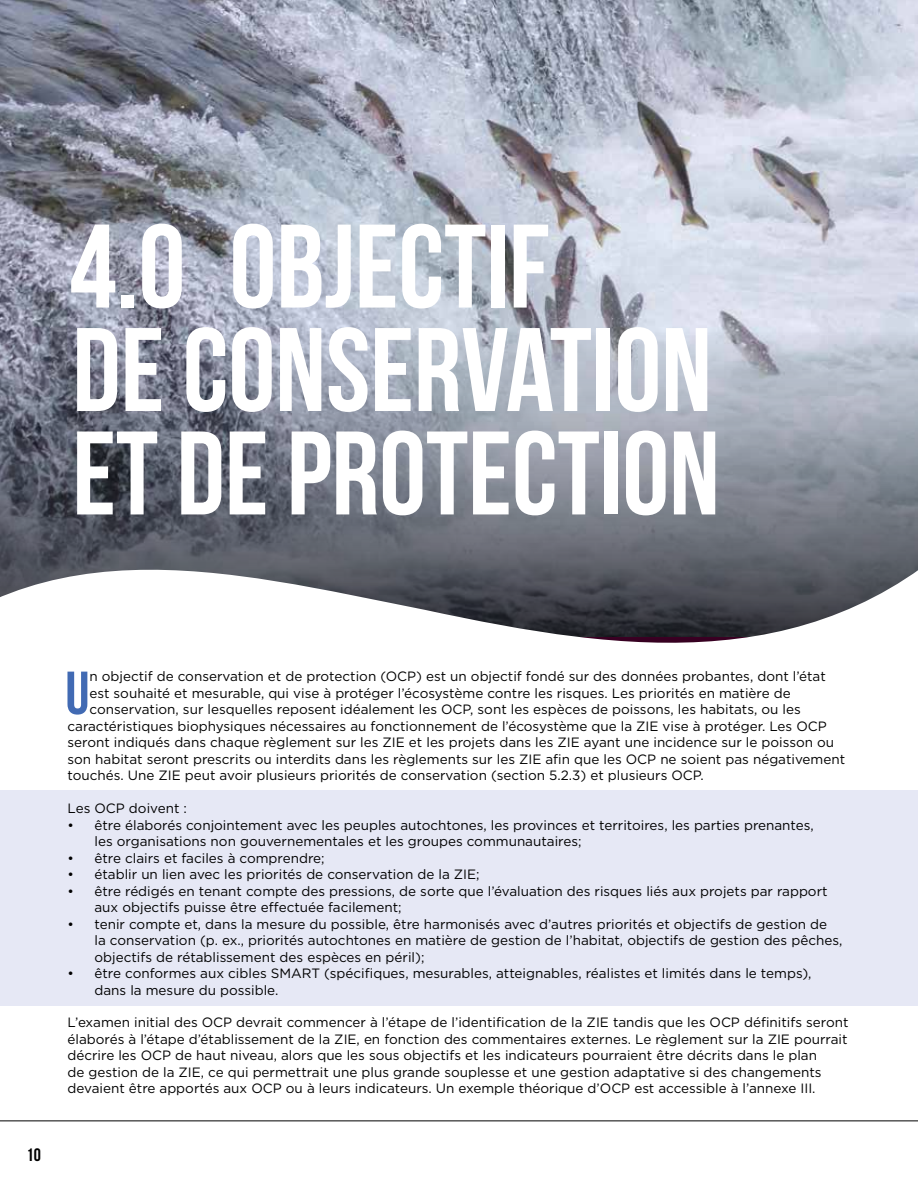
<style>
.page{position:relative;width:918px;height:1188px;background:#fff}
.page>*{position:absolute;margin:0;border:0;box-sizing:border-box;transform-origin:0 0}
.t1{font:700 118.5px/103.5px "Bebas Neue";color:#fff}
.t2{font:700 60.6px "Bebas Neue";color:#416ab3}
.t3{font:700 18px "Bebas Neue";color:#000}
.t4{font:13.5px/16.5px "Gotham";color:#000}
</style>
<div class="page">
<hr style="left:0;top:1120px;width:918px;height:1px;background:#000">
<div style="left:0;top:790px;width:918px;height:216px;background:#e6e8f5"></div>
<img style="left:0;top:0;width:918px;height:329px">
<svg style="left:0;top:329px;width:918px;height:186px;background:#8b919e"></svg>
<svg style="left:0;top:515px;width:918px;height:60px;background:#62656f"></svg>
<svg style="left:0;top:575px;width:911px;height:68px"></svg>
<h2 class="t1" style="left:70px;top:213px;width:652px">4.0 OBJECTIF<br>DE CONSERVATION<br>ET DE PROTECTION</h2>
<h3 class="t3" style="left:27px;top:1145px;width:16px">10</h3>
<p class="t2" style="left:65px;top:660px;width:26px">U</p>
<p class="t4" style="left:90px;top:668px;width:738px">n objectif de conservation et de protection (OCP) est un objectif fondé sur des données probantes, dont l’état</p>
<p class="t4" style="left:90px;top:684px;width:703px">est souhaité et mesurable, qui vise à protéger l’écosystème contre les risques. Les priorités en matière de</p>
<p class="t4" style="left:90px;top:701px;width:713px">conservation, sur lesquelles reposent idéalement les OCP, sont les espèces de poissons, les habitats, ou les</p>
<p class="t4" style="left:68px;top:717px;width:761px">caractéristiques biophysiques nécessaires au fonctionnement de l’écosystème que la ZIE vise à protéger. Les OCP</p>
<p class="t4" style="left:68px;top:734px;width:768px">seront indiqués dans chaque règlement sur les ZIE et les projets dans les ZIE ayant une incidence sur le poisson ou</p>
<p class="t4" style="left:68px;top:750px;width:779px">son habitat seront prescrits ou interdits dans les règlements sur les ZIE afn que les OCP ne soient pas négativement</p>
<p class="t4" style="left:68px;top:767px;width:638px">touchés. Une ZIE peut avoir plusieurs priorités de conservation (section 5.2.3) et plusieurs OCP.</p>
<p class="t4" style="left:68px;top:800px;width:121px">Les OCP doivent :</p>
<p class="t4" style="left:95px;top:816px;width:721px;text-indent:-27px">• être élaborés conjointement avec les peuples autochtones, les provinces et territoires, les parties prenantes, les organisations non gouvernementales et les groupes communautaires;</p>
<p class="t4" style="left:68px;top:849px;width:259px">• être clairs et faciles à comprendre;</p>
<p class="t4" style="left:68px;top:866px;width:414px">• établir un lien avec les priorités de conservation de la ZIE;</p>
<p class="t4" style="left:95px;top:882px;width:735px;text-indent:-27px">• être rédigés en tenant compte des pressions, de sorte que l’évaluation des risques liés aux projets par rapport aux objectifs puisse être efectuée facilement;</p>
<p class="t4" style="left:95px;top:915px;width:749px;text-indent:-27px">• tenir compte et, dans la mesure du possible, être harmonisés avec d’autres priorités et objectifs de gestion de<br>la conservation (p. ex., priorités autochtones en matière de gestion de l’habitat, objectifs de gestion des pêches, objectifs de rétablissement des espèces en péril);</p>
<p class="t4" style="left:95px;top:965px;width:719px;text-indent:-27px">• être conformes aux cibles SMART (spécifques, mesurables, atteignables, réalistes et limités dans le temps), dans la mesure du possible.</p>
<p class="t4" style="left:68px;top:1014px;width:782px">L’examen initial des OCP devrait commencer à l’étape de l’identifcation de la ZIE tandis que les OCP défnitifs seront élaborés à l’étape d’établissement de la ZIE, en fonction des commentaires externes. Le règlement sur la ZIE pourrait décrire les OCP de haut niveau, alors que les sous objectifs et les indicateurs pourraient être décrits dans le plan<br>de gestion de la ZIE, ce qui permettrait une plus grande souplesse et une gestion adaptative si des changements devaient être apportés aux OCP ou à leurs indicateurs. Un exemple théorique d’OCP est accessible à l’annexe III.</p>
</div>
